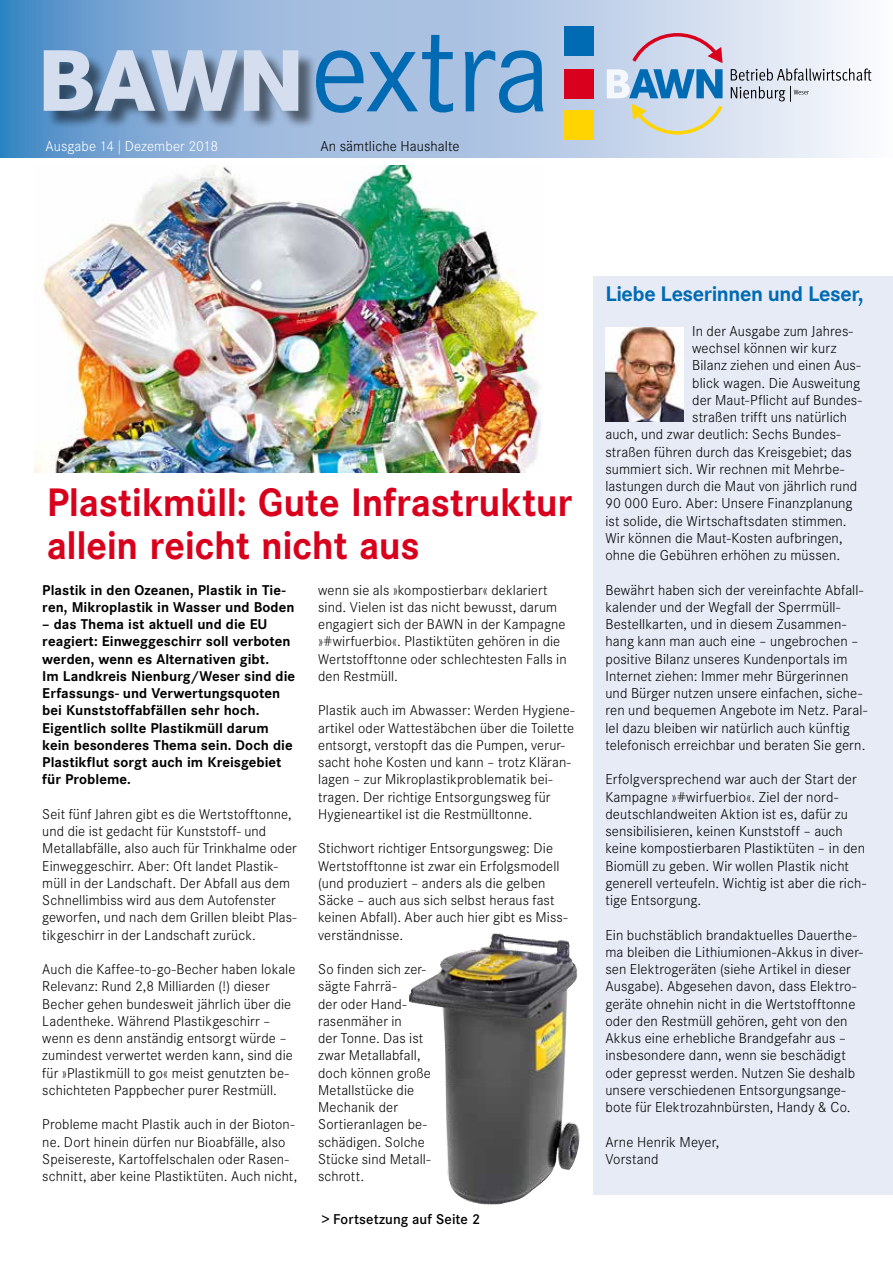
<style>
.page{position:relative;width:893px;height:1263px;background:#fff}
.page>*{position:absolute;margin:0;border:0;box-sizing:border-box;transform-origin:0 0}
.t1{font:118.05px "Corporate SBQ";letter-spacing:-.015em;color:#006ab3;scale:.96 1}
.t2{font:700 39px/43.5px "Corporate SBQ";letter-spacing:-.01em;color:#d8001c;scale:.96 1}
.t3{font:700 20.7px "Corporate SBQ";letter-spacing:-.02em;color:#006ab3}
.t4{font:300 14.1px/17.2px "Corporate SBQ";letter-spacing:.005em;color:#000}
.t5{font:300 14.1px "Corporate SBQ";letter-spacing:.005em;color:#fff}
.t6{font:300 13.95px/17.2px "Corporate SBQ";letter-spacing:.005em;color:#000}
.t7{font:700 13.95px/17.2px "Corporate SBQ";letter-spacing:.005em;color:#000}
.t8{font:500 13.95px "Corporate SBQ";letter-spacing:.005em;color:#000}
.s1{font-weight:800;font-size:85.8px;color:#d4deef}
</style>
<div class="page">
<div style="left:594px;top:276px;width:299px;height:919px;background:#e6ebf6"></div>
<svg style="left:0;top:0;width:872px;height:157px;background:#a2bedf"></svg>
<div style="left:46px;top:53px;width:271px;height:76px;background:#000;opacity:.5"></div>
<svg style="left:607px;top:31px;width:264px;height:105px"></svg>
<div style="left:564px;top:26px;width:29px;height:30px;background:#006ab3"></div>
<div style="left:564px;top:69px;width:29px;height:30px;background:#d8001c"></div>
<div style="left:564px;top:110px;width:29px;height:30px;background:#ffd400"></div>
<img style="left:605px;top:327px;width:79px;height:95px">
<img style="left:35px;top:166px;width:507px;height:306px">
<img style="left:409px;top:933px;width:171px;height:271px">
<h1 class="t1" style="left:37px;top:1px;width:537px"><span class="s1">BAWN</span>extra</h1>
<p class="t5" style="left:46px;top:138px;width:174px">Ausgabe 14 | Dezember 2018</p>
<p class="t4" style="left:320px;top:137px;width:141px">An sämtliche Haushalte</p>
<h2 class="t2" style="left:47px;top:481px;width:549px">Plastikmüll: Gute Infrastruktur allein reicht nicht aus</h2>
<p class="t7" style="left:42px;top:581px;width:254px">Plastik in den Ozeanen, Plastik in Tie&shy;ren, Mikroplastik in Wasser und Boden</p>
<p class="t7" style="left:42px;top:616px;width:254px">– das Thema ist aktuell und die EU reagiert: Einweggeschirr soll verboten werden, wenn es Alternativen gibt.<br>Im Landkreis Nienburg/Weser sind die Erfassungs- und Verwertungsquoten bei Kunststoffabfällen sehr hoch.<br>Eigentlich sollte Plastikmüll darum kein besonderes Thema sein. Doch die Plastikflut sorgt auch im Kreisgebiet für Probleme.</p>
<p class="t6" style="left:42px;top:806px;width:256px">Seit fünf Jahren gibt es die Wertstofftonne, und die ist gedacht für Kunststoff- und Metallabfälle, also auch für Trinkhalme oder Einweggeschirr. Aber: Oft landet Plastik&shy;müll in der Landschaft. Der Abfall aus dem Schnellimbiss wird aus dem Autofenster geworfen, und nach dem Grillen bleibt Plas&shy;tikgeschirr in der Landschaft zurück.</p>
<p class="t6" style="left:42px;top:961px;width:255px">Auch die Kaffee-to-go-Becher haben lokale Relevanz: Rund 2,8 Milliarden (!) dieser Becher gehen bundesweit jährlich über die Ladentheke. Während Plastikgeschirr – wenn es denn anständig entsorgt würde – zumindest verwertet werden kann, sind die für »Plastikmüll to go« meist genutzten be&shy;schichteten Pappbecher purer Restmüll.</p>
<p class="t6" style="left:42px;top:1116px;width:256px">Probleme macht Plastik auch in der Bioton&shy;ne. Dort hinein dürfen nur Bioabfälle, also Speisereste, Kartoffelschalen oder Rasen&shy;schnitt, aber keine Plastiktüten. Auch nicht,</p>
<p class="t6" style="left:318px;top:581px;width:250px">wenn sie als »kompostierbar« deklariert sind. Vielen ist das nicht bewusst, darum engagiert sich der BAWN in der Kampagne »#wirfuerbio«. Plastiktüten gehören in die Wertstofftonne oder schlechtesten Falls in den Restmüll.</p>
<p class="t6" style="left:318px;top:702px;width:258px">Plastik auch im Abwasser: Werden Hygiene&shy;artikel oder Wattestäbchen über die Toilette entsorgt, verstopft das die Pumpen, verur&shy;sacht hohe Kosten und kann – trotz Kläran&shy;lagen – zur Mikroplastikproblematik bei&shy;tragen. Der richtige Entsorgungsweg für Hygieneartikel ist die Restmülltonne.</p>
<p class="t6" style="left:318px;top:840px;width:251px">Stichwort richtiger Entsorgungsweg: Die Wertstofftonne ist zwar ein Erfolgsmodell (und produziert – anders als die gelben Säcke – auch aus sich selbst heraus fast keinen Abfall). Aber auch hier gibt es Miss&shy;verständnisse.</p>
<p class="t6" style="left:318px;top:961px;width:114px">So finden sich zer&shy;sägte Fahrrä-<br>der oder Hand&shy;rasenmäher in<br>der Tonne. Das ist zwar Metallabfall, doch können große<br>Metallstücke die<br>Mechanik der<br>Sortieranlagen be&shy;schädigen. Solche<br>Stücke sind Metall&shy;schrott.</p>
<p class="t8" style="left:322px;top:1211px;width:160px">&gt; Fortsetzung auf Seite 2</p>
<h3 class="t3" style="left:605px;top:281px;width:260px">Liebe Leserinnen und Leser,</h3>
<p class="t4" style="left:692px;top:322px;width:162px">In der Ausgabe zum Jahres-</p>
<p class="t4" style="left:692px;top:340px;width:146px">wechsel können wir kurz</p>
<p class="t4" style="left:692px;top:357px;width:170px">Bilanz ziehen und einen Aus-</p>
<p class="t4" style="left:692px;top:374px;width:170px">blick wagen. Die Ausweitung</p>
<p class="t4" style="left:692px;top:391px;width:171px">der Maut-Pflicht auf Bundes-</p>
<p class="t4" style="left:692px;top:409px;width:157px">straßen trifft uns natürlich</p>
<p class="t4" style="left:605px;top:426px;width:237px">auch, und zwar deutlich: Sechs Bundes-</p>
<p class="t4" style="left:605px;top:443px;width:248px">straßen führen durch das Kreisgebiet; das</p>
<p class="t4" style="left:605px;top:460px;width:240px">summiert sich. Wir rechnen mit Mehrbe-</p>
<p class="t4" style="left:605px;top:478px;width:253px">lastungen durch die Maut von jährlich rund</p>
<p class="t4" style="left:605px;top:495px;width:249px">90 000 Euro. Aber: Unsere Finanzplanung</p>
<p class="t4" style="left:605px;top:512px;width:243px">ist solide, die Wirtschaftsdaten stimmen.</p>
<p class="t4" style="left:605px;top:529px;width:239px">Wir können die Maut-Kosten aufbringen,</p>
<p class="t4" style="left:605px;top:547px;width:236px">ohne die Gebühren erhöhen zu müssen.</p>
<p class="t4" style="left:605px;top:581px;width:263px">Bewährt haben sich der vereinfachte Abfall&shy;kalender und der Wegfall der Sperrmüll-Bestellkarten, und in diesem Zusammen&shy;hang kann man auch eine – ungebrochen – positive Bilanz unseres Kundenportals im Internet ziehen: Immer mehr Bürgerinnen und Bürger nutzen unsere einfachen, siche&shy;ren und bequemen Angebote im Netz. Paral&shy;lel dazu bleiben wir natürlich auch künftig telefonisch erreichbar und beraten Sie gern.</p>
<p class="t4" style="left:605px;top:771px;width:262px">Erfolgversprechend war auch der Start der Kampagne »#wirfuerbio«. Ziel der nord&shy;deutschlandweiten Aktion ist es, dafür zu sensibilisieren, keinen Kunststoff – auch keine kompostierbaren Plastiktüten – in den Biomüll zu geben. Wir wollen Plastik nicht generell verteufeln. Wichtig ist aber die rich&shy;tige Entsorgung.</p>
<p class="t4" style="left:605px;top:926px;width:259px">Ein buchstäblich brandaktuelles Dauerthe&shy;ma bleiben die Lithiumionen-Akkus in diver&shy;sen Elektrogeräten (siehe Artikel in dieser Ausgabe). Abgesehen davon, dass Elektro&shy;geräte ohnehin nicht in die Wertstofftonne oder den Restmüll gehören, geht von den Akkus eine erhebliche Brandgefahr aus – insbesondere dann, wenn sie beschädigt oder gepresst werden. Nutzen Sie deshalb unsere verschiedenen Entsorgungsange&shy;bote für Elektrozahnbürsten, Handy &amp; Co.</p>
<p class="t4" style="left:605px;top:1133px;width:115px">Arne Henrik Meyer,<br>Vorstand</p>
</div>
